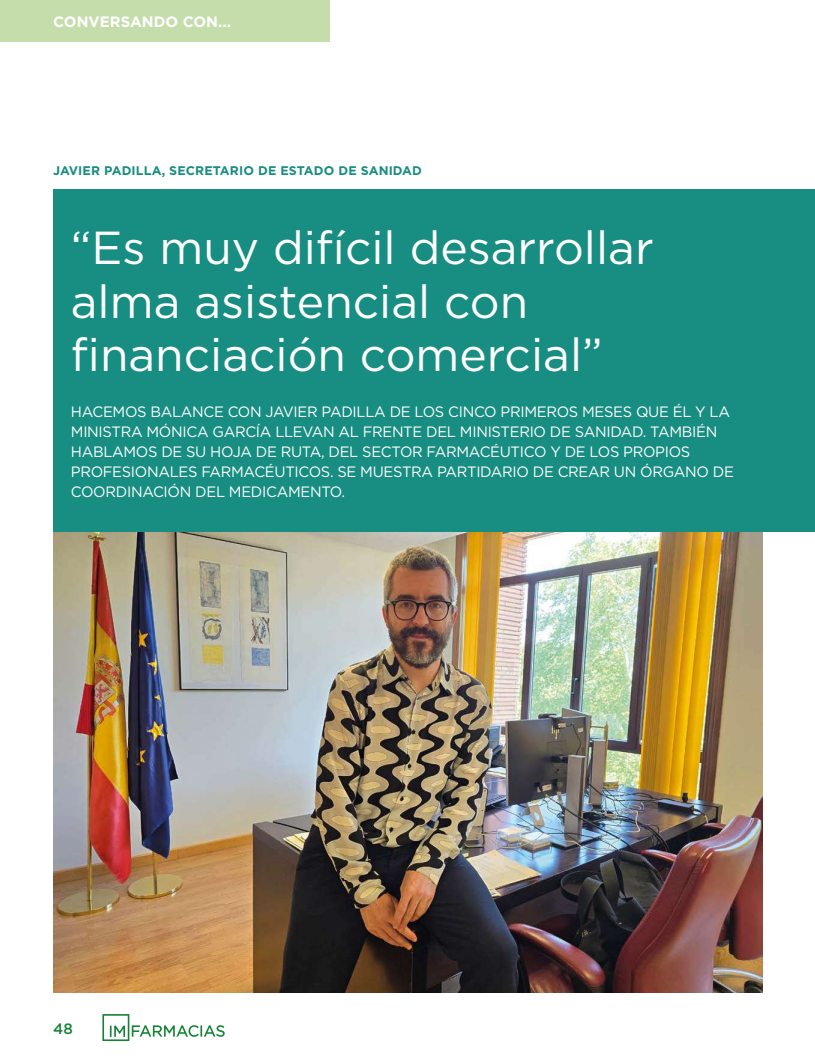
<style>
.page{position:relative;width:815px;height:1063px;background:#fff}
.page>*{position:absolute;margin:0;border:0;box-sizing:border-box;transform-origin:0 0}
.t1{font:46.25px/53.8px "Gotham";color:#fff}
.t2{font:15px/20px "Gotham";letter-spacing:-.02em;color:#fff}
.t3{font:700 15px "Gotham";color:#fff}
.t4{font:500 15px "Gotham";color:#178236}
.t5{font:700 12.5px "Gotham";letter-spacing:.01em;color:#188d82}
</style>
<div class="page">
<div style="left:0;top:0;width:330px;height:41px;background:#c5ddaa"></div>
<svg style="left:102px;top:1014px;width:123px;height:27px"></svg>
<img style="left:53px;top:531px;width:710px;height:461px">
<div style="left:53px;top:189px;width:762px;height:342px;background:#188d82"></div>
<p class="t3" style="left:53px;top:13px;width:179px">CONVERSANDO CON...</p>
<p class="t5" style="left:53px;top:163px;width:370px">JAVIER PADILLA, SECRETARIO DE ESTADO DE SANIDAD</p>
<h1 class="t1" style="left:71px;top:220px;width:584px">“Es muy difícil desarrollar alma asistencial con financiación comercial”</h1>
<p class="t2" style="left:71px;top:402px;width:665px">HACEMOS BALANCE CON JAVIER PADILLA DE LOS CINCO PRIMEROS MESES QUE ÉL Y LA MINISTRA MÓNICA GARCÍA LLEVAN AL FRENTE DEL MINISTERIO DE SANIDAD. TAMBIÉN HABLAMOS DE SU HOJA DE RUTA, DEL SECTOR FARMACÉUTICO Y DE LOS PROPIOS PROFESIONALES FARMACÉUTICOS. SE MUESTRA PARTIDARIO DE CREAR UN ÓRGANO DE COORDINACIÓN DEL MEDICAMENTO.</p>
<p class="t4" style="left:53px;top:1018px;width:21px">48</p>
</div>
